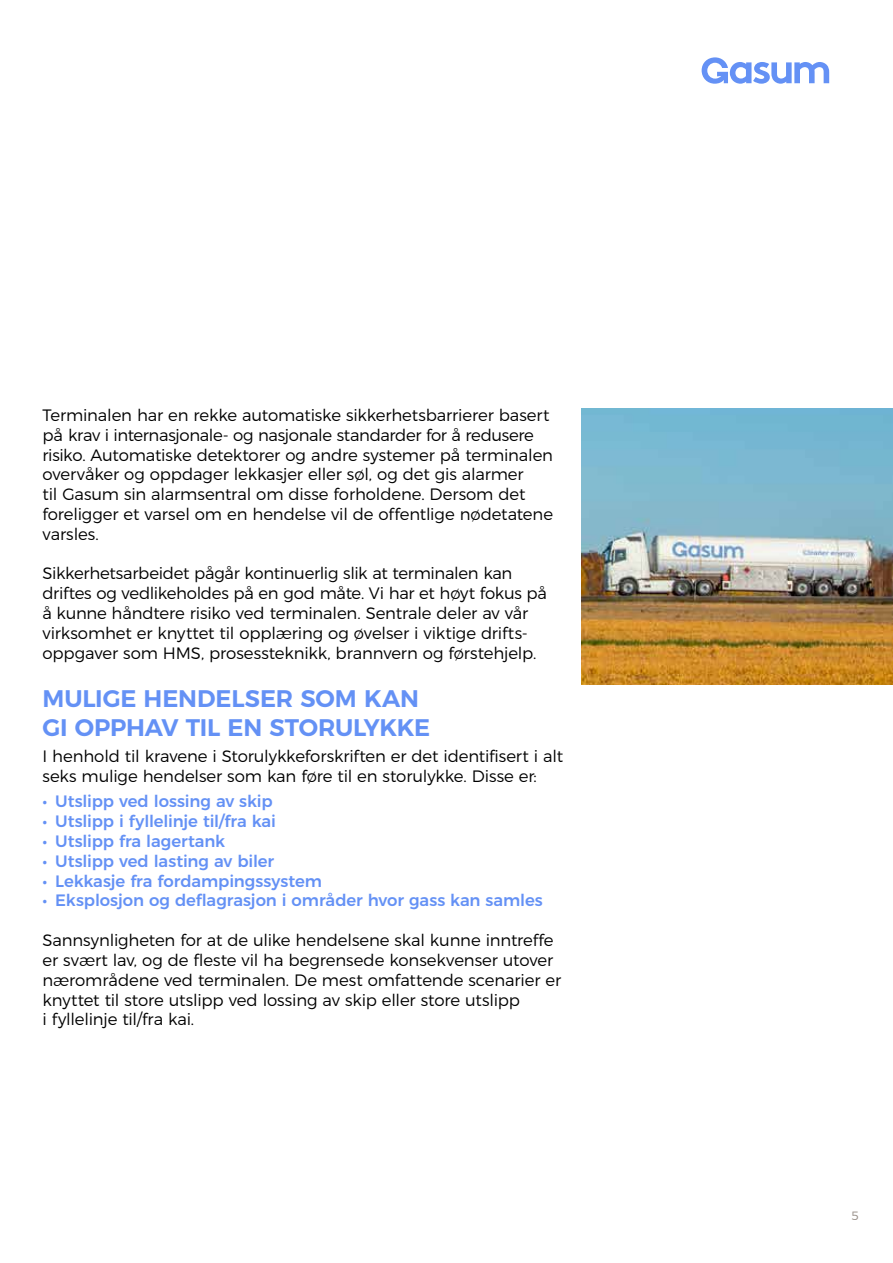
<style>
.page{position:relative;width:893px;height:1263px;background:#fff}
.page>*{position:absolute;margin:0;border:0;box-sizing:border-box;transform-origin:0 0}
.t1{font:600 24px/28.8px "Montserrat";letter-spacing:-.005em;color:#6491f5}
.t2{font:300 16.5px/19.8px "Montserrat";letter-spacing:-.01em;color:#000}
.t3{font:500 16.5px "Montserrat";letter-spacing:-.005em;color:#6491f5}
.t4{font:300 12px "Montserrat";color:#978e87}
</style>
<div class="page">
<img style="left:581px;top:408px;width:312px;height:277px">
<svg style="left:702px;top:57px;width:127px;height:27px"></svg>
<p class="t2" style="left:43px;top:404px;width:512px">Terminalen har en rekke automatiske sikkerhetsbarrierer basert på krav i internasjonale- og nasjonale standarder for å redusere risiko. Automatiske detektorer og andre systemer på terminalen overvåker og oppdager lekkasjer eller søl, og det gis alarmer<br>til Gasum sin alarmsentral om disse forholdene. Dersom det foreligger et varsel om en hendelse vil de offentlige nødetatene varsles.</p>
<p class="t2" style="left:43px;top:562px;width:506px">Sikkerhetsarbeidet pågår kontinuerlig slik at terminalen kan driftes og vedlikeholdes på en god måte. Vi har et høyt fokus på å kunne håndtere risiko ved terminalen. Sentrale deler av vår virksomhet er knyttet til opplæring og øvelser i viktige drifts&shy;oppgaver som HMS, prosessteknikk, brannvern og førstehjelp.</p>
<h1 class="t1" style="left:43px;top:682px;width:389px">MULIGE HENDELSER SOM KAN<br>GI OPPHAV TIL EN STORULYKKE</h1>
<p class="t2" style="left:43px;top:745px;width:522px">I henhold til kravene i Storulykkeforskriften er det identifisert i alt seks mulige hendelser som kan føre til en storulykke. Disse er:</p>
<p class="t3" style="left:43px;top:788px;width:232px">• Utslipp ved lossing av skip</p>
<p class="t3" style="left:43px;top:808px;width:235px">• Utslipp i fyllelinje til/fra kai</p>
<p class="t3" style="left:43px;top:828px;width:184px">• Utslipp fra lagertank</p>
<p class="t3" style="left:43px;top:848px;width:233px">• Utslipp ved lasting av biler</p>
<p class="t3" style="left:43px;top:867px;width:281px">• Lekkasje fra fordampingssystem</p>
<p class="t3" style="left:43px;top:887px;width:502px">• Eksplosjon og deflagrasjon i områder hvor gass kan samles</p>
<p class="t2" style="left:43px;top:929px;width:520px">Sannsynligheten for at de ulike hendelsene skal kunne inntreffe er svært lav, og de fleste vil ha begrensede konsekvenser utover nærområdene ved terminalen. De mest omfattende scenarier er knyttet til store utslipp ved lossing av skip eller store utslipp<br>i fyllelinje til/fra kai.</p>
<p class="t4" style="left:851px;top:1207px;width:9px">5</p>
</div>
